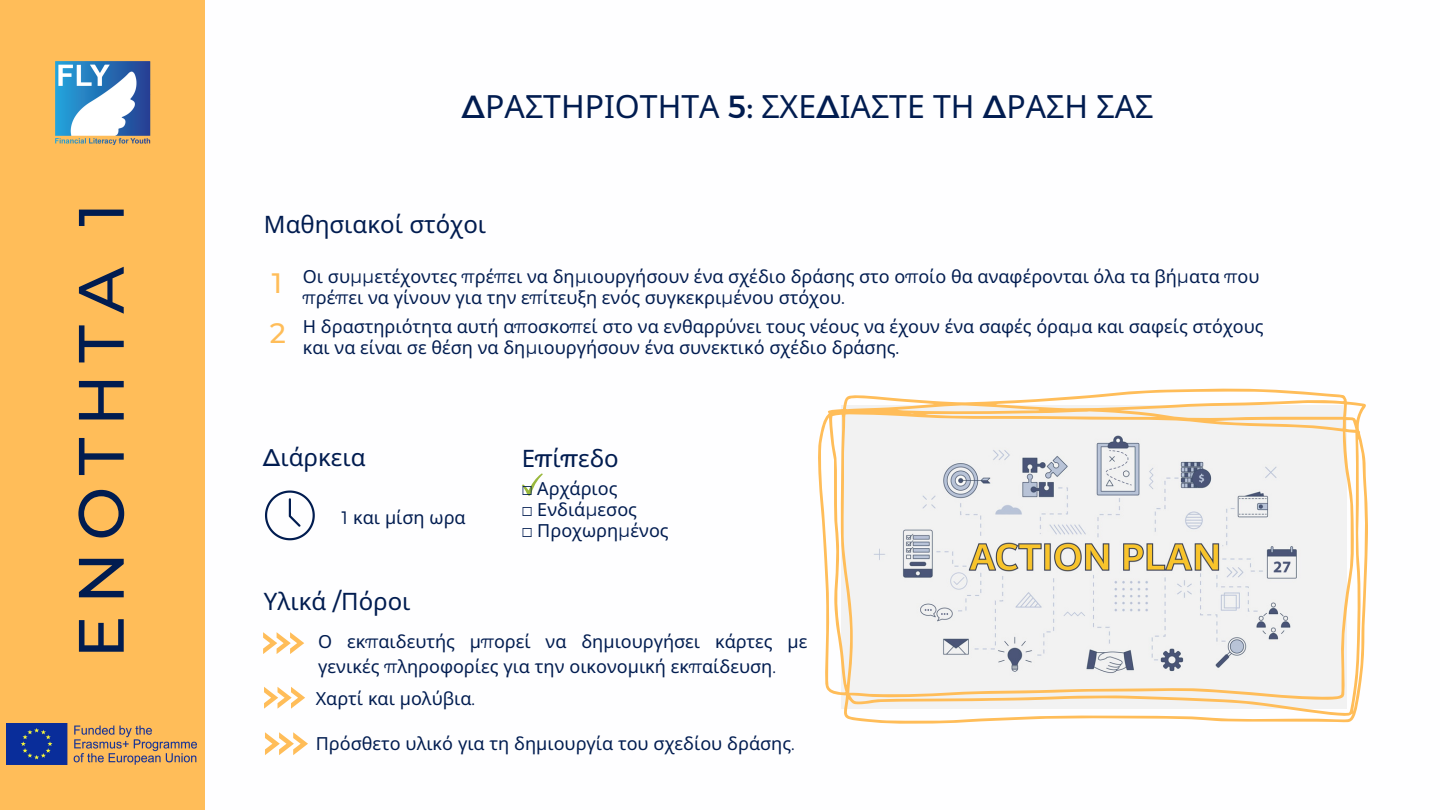
<style>
.page{position:relative;width:1440px;height:810px;background:#fff}
.page>*{position:absolute;margin:0;border:0;box-sizing:border-box;transform-origin:0 0}
.t1{font:500 64px "Montserrat";letter-spacing:.18em;color:#011c50}
.t2{font:32px "Noto Sans";color:#011c50}
.t3{font:500 28px "Montserrat";color:#ffbd59}
.t4{font:24px "Noto Sans";color:#011c50}
.t5{font:18px/21px "Noto Sans";color:#011c50}
.s1{font-family:"Montserrat"}
.s2{font-family:"Montserrat";font-weight:500}
.s3{font-family:"Montserrat";font-weight:300}
.s4{font-family:"Free Mono"}
</style>
<div class="page">
<div style="left:0;top:0;width:204px;height:810px;background:#ffbd59"></div>
<img style="left:55px;top:61px;width:96px;height:84px">
<svg style="left:265px;top:491px;width:50px;height:49px"></svg>
<svg style="left:263px;top:632px;width:41px;height:22px"></svg>
<svg style="left:264px;top:687px;width:41px;height:22px"></svg>
<img style="left:7px;top:724px;width:189px;height:41px">
<svg style="left:522px;top:473px;width:21px;height:23px"></svg>
<svg style="left:818px;top:389px;width:550px;height:335px;fill:#f2f2f2"></svg>
<svg style="left:265px;top:732px;width:43px;height:23px"></svg>
<p class="t1" style="left:62px;top:658px;width:457px;rotate:-90deg">ENOTHTA 1</p>
<p class="t2" style="left:462px;top:84px;width:693px"><span class="s1">Δ</span>ΡΑΣΤΗΡΙΟΤΗΤΑ <span class="s1">5:</span> ΣΧΕ<span class="s1">Δ</span>ΙΑΣΤΕ ΤΗ <span class="s1">Δ</span>ΡΑΣΗ ΣΑΣ</p>
<p class="t4" style="left:264px;top:208px;width:224px">Μαθησιακοί στόχοι</p>
<p class="t3" style="left:272px;top:266px;width:12px">1</p>
<p class="t3" style="left:270px;top:316px;width:18px">2</p>
<p class="t5" style="left:303px;top:266px;width:958px">Οι συ<span class="s1">μμ</span>ετέχοντες <span class="s1">π</span>ρέ<span class="s1">π</span>ει να δη<span class="s1">μ</span>ιουργήσουν ένα σχέδιο δράσης στο ο<span class="s1">π</span>οίο θα αναφέρονται όλα τα βή<span class="s1">μ</span>ατα <span class="s1">π</span>ου <span class="s1">π</span>ρέ<span class="s1">π</span>ει να γίνουν για την ε<span class="s1">π</span>ίτευξη ενός συγκεκρι<span class="s1">μ</span>ένου στόχου<span class="s1">.</span></p>
<p class="t5" style="left:303px;top:316px;width:962px">Η δραστηριότητα αυτή α<span class="s1">π</span>οσκο<span class="s1">π</span>εί στο να ενθαρρύνει τους νέους να έχουν ένα σαφές όρα<span class="s1">μ</span>α και σαφείς στόχους και να είναι σε θέση να δη<span class="s1">μ</span>ιουργήσουν ένα συνεκτικό σχέδιο δράσης<span class="s1">.</span></p>
<p class="t4" style="left:263px;top:440px;width:104px"><span class="s2">Δ</span>ιάρκεια</p>
<p class="t4" style="left:522px;top:441px;width:98px">Ε<span class="s2">π</span>ί<span class="s2">π</span>εδο</p>
<p class="t5" style="left:342px;top:506px;width:126px"><span class="s3">1</span> και μίση ωρα</p>
<p class="t4" style="left:264px;top:584px;width:148px">Υλικά <span class="s2">/</span>Πόροι</p>
<p class="t5" style="left:522px;top:478px;width:97px"><span class="s4">☐</span> Αρχάριος</p>
<p class="t5" style="left:522px;top:499px;width:117px"><span class="s4">☐</span> Ενδιά<span class="s1">μ</span>εσος</p>
<p class="t5" style="left:522px;top:520px;width:148px"><span class="s4">☐</span> Προχωρη<span class="s1">μ</span>ένος</p>
<p class="t5" style="left:318px;top:629px;width:491px;line-height:24.8px">Ο εκ<span class="s3">π</span>αιδευτής μ<span class="s3">π</span>ορεί να δημιουργήσει κάρτες με γενικές <span class="s3">π</span>ληροφορίες για την οικονομική εκ<span class="s3">π</span>αίδευση<span class="s3">.</span></p>
<p class="t5" style="left:316px;top:688px;width:161px">Χαρτί και μολύβια<span class="s3">.</span></p>
<p class="t5" style="left:316px;top:732px;width:480px">Πρόσθετο υλικό για τη δημιουργία του σχεδίου δράσης<span class="s3">.</span></p>
</div>
